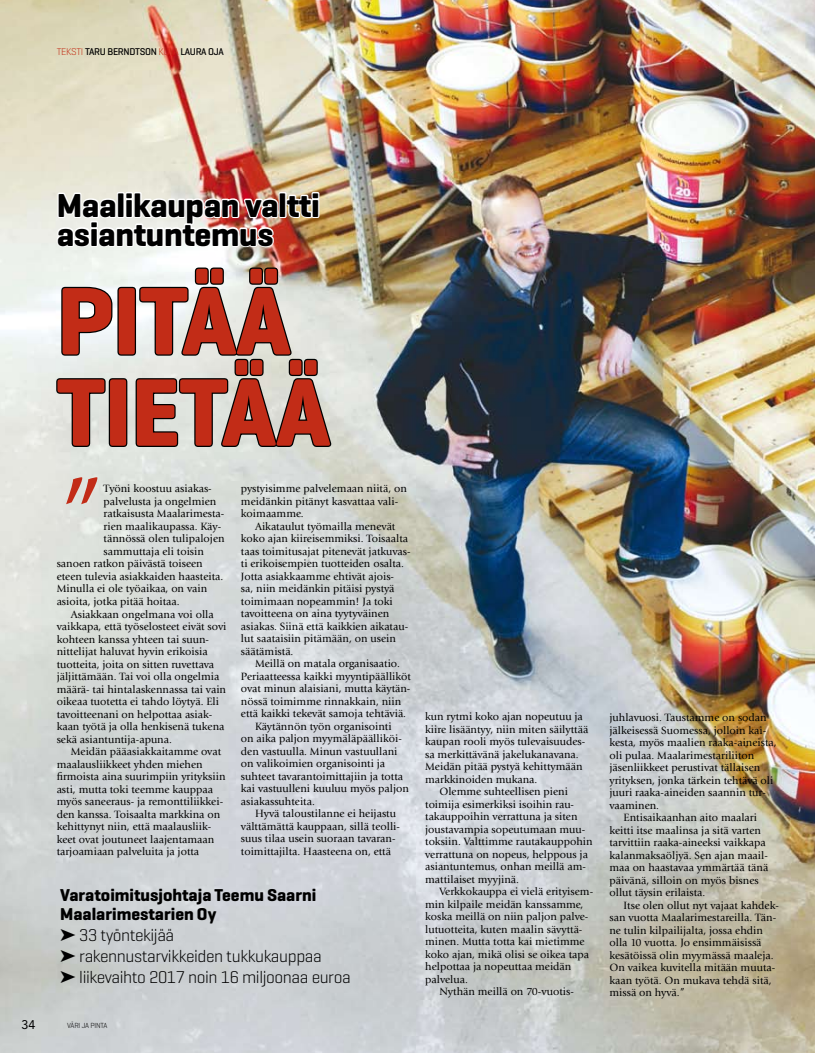
<style>
.page{position:relative;width:815px;height:1053px;background:#fff}
.page>*{position:absolute;margin:0;border:0;box-sizing:border-box;transform-origin:0 0}
.t1{font:105.75px "Giovanni Std";color:#c22c17}
.t2{font:700 97.5px/91.2px "Geogrotesque";letter-spacing:-.01em;color:#c22c17}
.t3{font:700 33.75px/28.8px "Geogrotesque";letter-spacing:-.01em;color:#000}
.t4{font:700 17.5px/18.8px "Geogrotesque";color:#000}
.t5{font:300 17.38px/21px "Geogrotesque";letter-spacing:-.025em;color:#000}
.t6{font:12.5px "Avenir LT Std";color:#000}
.t7{font:11px "Giovanni Std";color:#000}
.t8{font:500 10px "Geogrotesque";letter-spacing:-.03em;color:#000}
.t9{font:300 7.5px "Geogrotesque";letter-spacing:-.025em;color:#000}
.s1{font-weight:300;color:#c22c17}
</style>
<div class="page">
<img style="left:0;top:0;width:815px;height:1052px">
<img style="left:55px;top:185px;width:266px;height:63px">
<svg style="left:60px;top:285px;width:54px;height:72px"></svg>
<div style="left:117px;top:287px;width:19px;height:68px;border:2px solid #000;border-radius:3px"></div>
<svg style="left:55px;top:377px;width:52px;height:71px;background:#bfc2bd"></svg>
<div style="left:109px;top:378px;width:18px;height:69px;border:2px solid #000;border-radius:3px"></div>
<svg style="left:134px;top:266px;width:198px;height:182px;background:#bebfba"></svg>
<p class="t8" style="left:57px;top:45px;width:169px"><span class="s1">Teksti</span> TARU BERNDTSON <span class="s1">kuva</span> LAURA OJA</p>
<p class="t3" style="left:57px;top:191px;width:265px">Maalikaupan valtti asiantuntemus</p>
<p class="t2" style="left:57px;top:275px;width:276px">PITÄÄ<br>TIETÄÄ</p>
<p class="t1" style="left:57px;top:461px;width:48px">”</p>
<p class="t7" style="left:104px;top:482px;width:110px">Työni koostuu asiakas-</p>
<p class="t7" style="left:104px;top:495px;width:114px">palvelusta ja ongelmien</p>
<p class="t7" style="left:104px;top:507px;width:122px">ratkaisusta Maalarimesta-</p>
<p class="t7" style="left:104px;top:520px;width:119px">rien maalikaupassa. Käy-</p>
<p class="t7" style="left:104px;top:532px;width:122px">tännössä olen tulipalojen</p>
<p class="t7" style="left:104px;top:545px;width:102px">sammuttaja eli toisin</p>
<p class="t7" style="left:57px;top:557px;width:148px">sanoen ratkon päivästä toiseen</p>
<p class="t7" style="left:57px;top:570px;width:168px">eteen tulevia asiakkaiden haasteita.</p>
<p class="t7" style="left:57px;top:582px;width:152px">Minulla ei ole työaikaa, on vain</p>
<p class="t7" style="left:57px;top:595px;width:124px">asioita, jotka pitää hoitaa.</p>
<p class="t7" style="left:71px;top:607px;width:144px">Asiakkaan ongelmana voi olla</p>
<p class="t7" style="left:57px;top:620px;width:171px">vaikkapa, että työselosteet eivät sovi</p>
<p class="t7" style="left:57px;top:632px;width:154px">kohteen kanssa yhteen tai suun-</p>
<p class="t7" style="left:57px;top:645px;width:152px">nittelijat haluvat hyvin erikoisia</p>
<p class="t7" style="left:57px;top:657px;width:159px">tuotteita, joita on sitten ruvettava</p>
<p class="t7" style="left:57px;top:670px;width:164px">jäljittämään. Tai voi olla ongelmia</p>
<p class="t7" style="left:57px;top:682px;width:171px">määrä- tai hintalaskennassa tai vain</p>
<p class="t7" style="left:57px;top:695px;width:164px">oikeaa tuotetta ei tahdo löytyä. Eli</p>
<p class="t7" style="left:57px;top:707px;width:157px">tavoitteenani on helpottaa asiak-</p>
<p class="t7" style="left:57px;top:720px;width:169px">kaan työtä ja olla henkisenä tukena</p>
<p class="t7" style="left:57px;top:732px;width:117px">sekä asiantuntija-apuna.</p>
<p class="t7" style="left:71px;top:745px;width:152px">Meidän pääasiakkaitamme ovat</p>
<p class="t7" style="left:57px;top:757px;width:148px">maalausliikkeet yhden miehen</p>
<p class="t7" style="left:57px;top:770px;width:170px">firmoista aina suurimpiin yrityksiin</p>
<p class="t7" style="left:57px;top:782px;width:158px">asti, mutta toki teemme kauppaa</p>
<p class="t7" style="left:57px;top:795px;width:168px">myös saneeraus- ja remonttiliikkei-</p>
<p class="t7" style="left:57px;top:807px;width:165px">den kanssa. Toisaalta markkina on</p>
<p class="t7" style="left:57px;top:820px;width:156px">kehittynyt niin, että maalausliik-</p>
<p class="t7" style="left:57px;top:832px;width:159px">keet ovat joutuneet laajentamaan</p>
<p class="t7" style="left:57px;top:845px;width:144px">tarjoamiaan palveluita ja jotta</p>
<p class="t7" style="left:241px;top:482px;width:167px">pystyisimme palvelemaan niitä, on</p>
<p class="t7" style="left:241px;top:495px;width:159px">meidänkin pitänyt kasvattaa vali-</p>
<p class="t7" style="left:241px;top:507px;width:64px">koimaamme.</p>
<p class="t7" style="left:255px;top:520px;width:142px">Aikataulut työmailla menevät</p>
<p class="t7" style="left:241px;top:532px;width:169px">koko ajan kiireisemmiksi. Toisaalta</p>
<p class="t7" style="left:241px;top:545px;width:171px">taas toimitusajat pitenevät jatkuvas-</p>
<p class="t7" style="left:241px;top:557px;width:165px">ti erikoisempien tuotteiden osalta.</p>
<p class="t7" style="left:241px;top:570px;width:155px">Jotta asiakkaamme ehtivät ajois-</p>
<p class="t7" style="left:241px;top:582px;width:155px">sa, niin meidänkin pitäisi pystyä</p>
<p class="t7" style="left:241px;top:595px;width:153px">toimimaan nopeammin! Ja toki</p>
<p class="t7" style="left:241px;top:607px;width:150px">tavoitteena on aina tyytyväinen</p>
<p class="t7" style="left:241px;top:620px;width:169px">asiakas. Siinä että kaikkien aikatau-</p>
<p class="t7" style="left:241px;top:632px;width:156px">lut saataisiin pitämään, on usein</p>
<p class="t7" style="left:241px;top:645px;width:54px">säätämistä.</p>
<p class="t7" style="left:255px;top:657px;width:146px">Meillä on matala organisaatio.</p>
<p class="t7" style="left:241px;top:670px;width:172px">Periaatteessa kaikki myyntipäälliköt</p>
<p class="t7" style="left:241px;top:682px;width:171px">ovat minun alaisiani, mutta käytän-</p>
<p class="t7" style="left:241px;top:695px;width:162px">nössä toimimme rinnakkain, niin</p>
<p class="t7" style="left:241px;top:707px;width:167px">että kaikki tekevät samoja tehtäviä.</p>
<p class="t7" style="left:255px;top:720px;width:138px">Käytännön työn organisointi</p>
<p class="t7" style="left:241px;top:732px;width:162px">on aika paljon myymäläpäälliköi-</p>
<p class="t7" style="left:241px;top:745px;width:158px">den vastuulla. Minun vastuullani</p>
<p class="t7" style="left:241px;top:757px;width:146px">on valikoimien organisointi ja</p>
<p class="t7" style="left:241px;top:770px;width:164px">suhteet tavarantoimittajiin ja totta</p>
<p class="t7" style="left:241px;top:782px;width:170px">kai vastuulleni kuuluu myös paljon</p>
<p class="t7" style="left:241px;top:795px;width:75px">asiakassuhteita.</p>
<p class="t7" style="left:255px;top:807px;width:142px">Hyvä taloustilanne ei heijastu</p>
<p class="t7" style="left:241px;top:820px;width:161px">välttämättä kauppaan, sillä teolli-</p>
<p class="t7" style="left:241px;top:832px;width:156px">suus tilaa usein suoraan tavaran-</p>
<p class="t7" style="left:241px;top:845px;width:152px">toimittajilta. Haasteena on, että</p>
<p class="t4" style="left:60px;top:885px;width:258px">Varatoimitusjohtaja Teemu Saarni<br>Maalarimestarien Oy</p>
<p class="t5" style="left:60px;top:923px;width:292px">➤ 33 työntekijää<br>➤ rakennustarvikkeiden tukkukauppaa<br>➤ liikevaihto 2017 noin 16 miljoonaa euroa</p>
<p class="t6" style="left:21px;top:1017px;width:15px">34</p>
<p class="t9" style="left:67px;top:1020px;width:41px">VÄRI JA PI NTA</p>
<p class="t7" style="left:425px;top:710px;width:159px">kun rytmi koko ajan nopeutuu ja</p>
<p class="t7" style="left:425px;top:723px;width:165px">kiire lisääntyy, niin miten säilyttää</p>
<p class="t7" style="left:425px;top:735px;width:162px">kaupan rooli myös tulevaisuudes-</p>
<p class="t7" style="left:425px;top:748px;width:155px">sa merkittävänä jakelukanavana.</p>
<p class="t7" style="left:425px;top:760px;width:159px">Meidän pitää pystyä kehittymään</p>
<p class="t7" style="left:425px;top:773px;width:114px">markkinoiden mukana.</p>
<p class="t7" style="left:439px;top:785px;width:130px">Olemme suhteellisen pieni</p>
<p class="t7" style="left:425px;top:798px;width:150px">toimija esimerkiksi isoihin rau-</p>
<p class="t7" style="left:425px;top:810px;width:154px">takauppoihin verrattuna ja siten</p>
<p class="t7" style="left:425px;top:823px;width:162px">joustavampia sopeutumaan muu-</p>
<p class="t7" style="left:425px;top:835px;width:169px">toksiin. Valttimme rautakauppohin</p>
<p class="t7" style="left:425px;top:848px;width:164px">verrattuna on nopeus, helppous ja</p>
<p class="t7" style="left:425px;top:860px;width:162px">asiantuntemus, onhan meillä am-</p>
<p class="t7" style="left:425px;top:873px;width:95px">mattilaiset myyjinä.</p>
<p class="t7" style="left:439px;top:885px;width:155px">Verkkokauppa ei vielä erityisem-</p>
<p class="t7" style="left:425px;top:898px;width:160px">min kilpaile meidän kanssamme,</p>
<p class="t7" style="left:425px;top:910px;width:165px">koska meillä on niin paljon palve-</p>
<p class="t7" style="left:425px;top:923px;width:159px">lutuotteita, kuten maalin sävyttä-</p>
<p class="t7" style="left:425px;top:935px;width:161px">minen. Mutta totta kai mietimme</p>
<p class="t7" style="left:425px;top:948px;width:165px">koko ajan, mikä olisi se oikea tapa</p>
<p class="t7" style="left:425px;top:960px;width:148px">helpottaa ja nopeuttaa meidän</p>
<p class="t7" style="left:425px;top:973px;width:44px">palvelua.</p>
<p class="t7" style="left:439px;top:985px;width:136px">Nythän meillä on 70-vuotis-</p>
<p class="t7" style="left:609px;top:711px;width:159px">juhlavuosi. Taustamme on sodan</p>
<p class="t7" style="left:609px;top:724px;width:158px">jälkeisessä Suomessa, jolloin kai-</p>
<p class="t7" style="left:609px;top:736px;width:169px">kesta, myös maalien raaka-aineista,</p>
<p class="t7" style="left:609px;top:749px;width:146px">oli pulaa. Maalarimestariliiton</p>
<p class="t7" style="left:609px;top:761px;width:152px">jäsenliikkeet perustivat tällaisen</p>
<p class="t7" style="left:609px;top:774px;width:165px">yrityksen, jonka tärkein tehtävä oli</p>
<p class="t7" style="left:609px;top:786px;width:158px">juuri raaka-aineiden saannin tur-</p>
<p class="t7" style="left:609px;top:799px;width:51px">vaaminen.</p>
<p class="t7" style="left:624px;top:811px;width:135px">Entisaikaanhan aito maalari</p>
<p class="t7" style="left:609px;top:824px;width:153px">keitti itse maalinsa ja sitä varten</p>
<p class="t7" style="left:609px;top:836px;width:158px">tarvittiin raaka-aineeksi vaikkapa</p>
<p class="t7" style="left:609px;top:849px;width:160px">kalanmaksaöljyä. Sen ajan maail-</p>
<p class="t7" style="left:609px;top:861px;width:160px">maa on haastavaa ymmärtää tänä</p>
<p class="t7" style="left:609px;top:874px;width:151px">päivänä, silloin on myös bisnes</p>
<p class="t7" style="left:609px;top:886px;width:97px">ollut täysin erilaista.</p>
<p class="t7" style="left:624px;top:899px;width:157px">Itse olen ollut nyt vajaat kahdek-</p>
<p class="t7" style="left:609px;top:911px;width:168px">san vuotta Maalarimestareilla. Tän-</p>
<p class="t7" style="left:609px;top:924px;width:155px">ne tulin kilpailijalta, jossa ehdin</p>
<p class="t7" style="left:609px;top:936px;width:154px">olla 10 vuotta. Jo ensimmäisissä</p>
<p class="t7" style="left:609px;top:949px;width:166px">kesätöissä olin myymässä maaleja.</p>
<p class="t7" style="left:609px;top:961px;width:167px">On vaikea kuvitella mitään muuta-</p>
<p class="t7" style="left:609px;top:974px;width:164px">kaan työtä. On mukava tehdä sitä,</p>
<p class="t7" style="left:609px;top:986px;width:77px">missä on hyvä.”</p>
</div>
